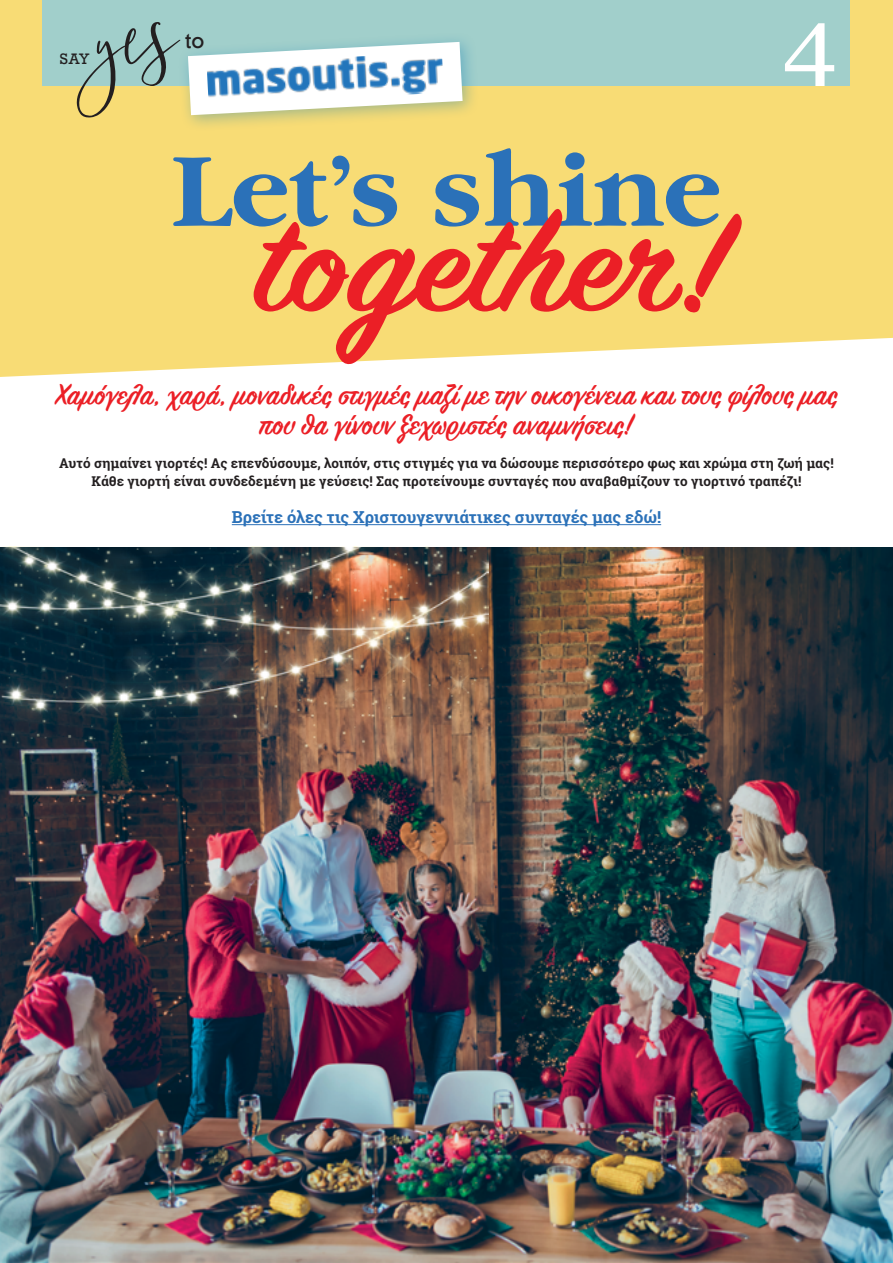
<style>
.page{position:relative;width:893px;height:1263px;background:#fff}
.page>*{position:absolute;margin:0;border:0;box-sizing:border-box;transform-origin:0 0}
.t1{font:600 151.8px "Sign Painter House Script";color:#eb1f26;scale:1.1 1}
.t2{font:700 109.5px "PF Garamond Text";letter-spacing:.005em;color:#2b71b8}
.t3{font:97.5px "Georgia";color:#fff}
.t4{font:600 32.55px/30px "Sign Painter House Script";letter-spacing:.025em;color:#eb1f26;text-align:center;scale:.96 1}
.t5{font:21px "Rockwell";color:#231f20}
.t6{font:700 16.5px "Roboto Slab";letter-spacing:-.005em;color:#2b71b8}
.t7{font:14.25px "Rockwell";color:#231f20}
.t8{font:700 13.5px/18px "Roboto Slab";letter-spacing:.005em;color:#231f20;text-align:center}
</style>
<div class="page">
<svg style="left:0;top:0;width:893px;height:377px;background:#f8de7e"></svg>
<div style="left:43px;top:0;width:807px;height:85px;background:#a1cfcb"></div>
<img style="left:0;top:547px;width:893px;height:716px">
<hr style="left:232px;top:524px;width:429px;height:1px;background:#2b71b8">
<img style="left:0;top:546px;width:489px;height:225px">
<div style="left:177px;top:32px;width:302px;height:100px;background:#0074b0;opacity:.35"></div>
<svg style="left:60px;top:22px;width:403px;height:96px"></svg>
<p class="t7" style="left:60px;top:50px;width:32px">SAY</p>
<h3 class="t5" style="left:185px;top:28px;width:21px">to</h3>
<h3 class="t3" style="left:783px;top:-29px;width:57px">4</h3>
<h2 class="t2" style="left:172px;top:130px;width:550px">Let’s shine</h2>
<h1 class="t1" style="left:255px;top:172px;width:432px">together!</h1>
<h3 class="t4" style="left:55px;top:382px;width:817px">Χαμόγελα, χαρά, μοναδικές στιγμές μαζί με την οικογένεια και τους φίλους μας που θα γίνουν ξεχωριστές αναμνήσεις!</h3>
<p class="t8" style="left:59px;top:454px;width:776px">Αυτό σημαίνει γιορτές! Ας επενδύσουμε, λοιπόν, στις στιγμές για να δώσουμε περισσότερο φως και χρώμα στη ζωή μας!<br>Κάθε γιορτή είναι συνδεδεμένη με γεύσεις! Σας προτείνουμε συνταγές που αναβαθμίζουν το γιορτινό τραπέζι!</p>
<p class="t6" style="left:232px;top:506px;width:431px">Βρείτε όλες τις Χριστουγεννιάτικες συνταγές μας εδώ!</p>
</div>
